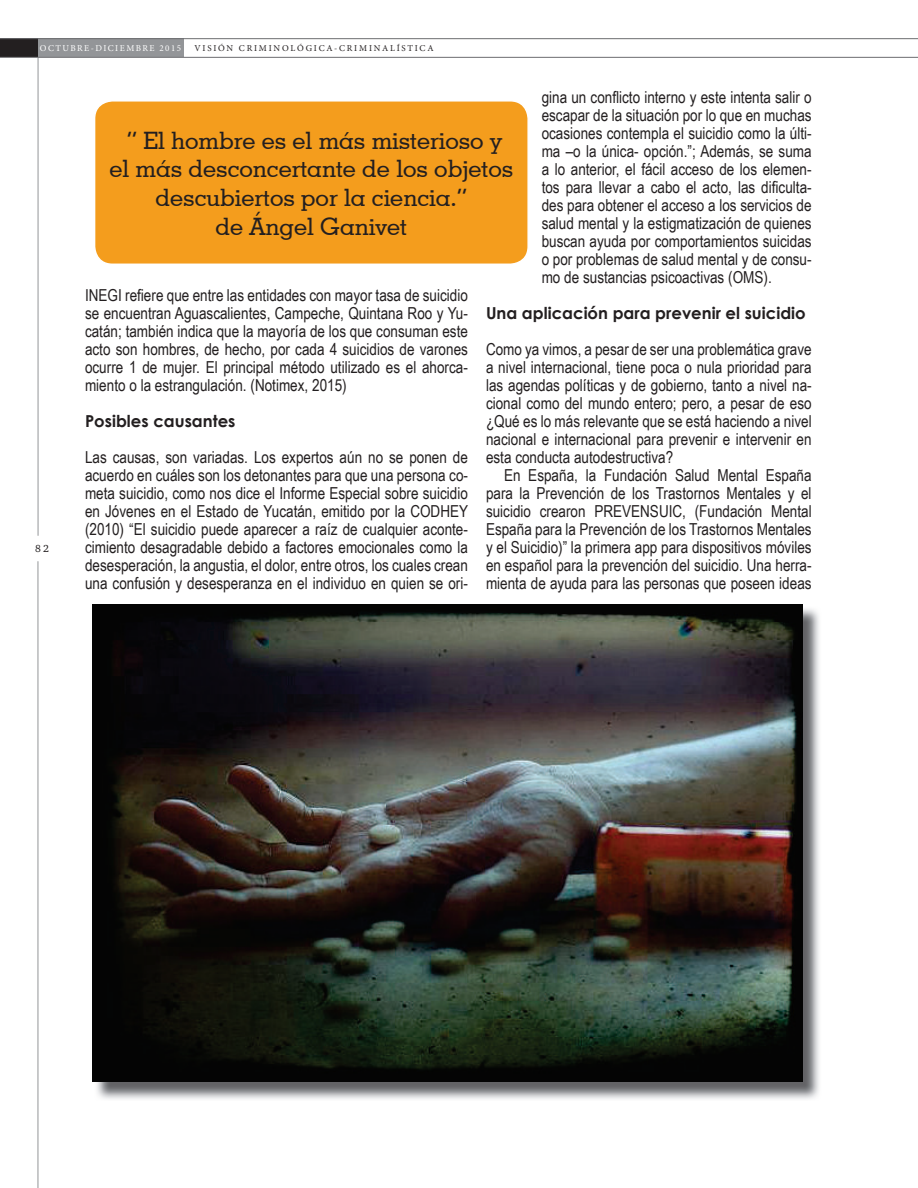
<style>
.page{position:relative;width:918px;height:1188px;background:#fff}
.page>*{position:absolute;margin:0;border:0;box-sizing:border-box;transform-origin:0 0}
.t1{font:500 24px/28.8px "Geometric Slab 703 BT";color:#231f20;text-align:center}
.t2{font:16.5px/18px "Arial Narrow";color:#231f20;text-align:justify}
.t3{font:700 16.5px "Century Gothic";color:#231f20}
.t4{font:10.5px "Charter ITC Std";color:#231f20}
.t5{font:9px "Minion Pro";letter-spacing:.2em;color:#231f20}
.t6{font:9px "Minion Pro";letter-spacing:.16em;color:#fff}
</style>
<div class="page">
<div style="left:0;top:39px;width:38px;height:18px;background:#231f20"></div>
<div style="left:38px;top:39px;width:145px;height:18px;background:#939598"></div>
<hr style="left:38px;top:58px;width:1px;height:478px;background:#939598">
<hr style="left:0;top:57px;width:918px;height:1px;background:#6c6d70">
<hr style="left:0;top:38px;width:918px;height:1px;background:#6c6d70">
<hr style="left:38px;top:561px;width:1px;height:627px;background:#939598">
<img style="left:96px;top:606px;width:723px;height:493px">
<img style="left:93px;top:605px;width:709px;height:477px">
<div style="left:95px;top:101px;width:433px;height:163px;background:#f49d1d;border-radius:18px"></div>
<div style="left:94px;top:100px;width:435px;height:165px;border:2px solid #fff;border-radius:18px"></div>
<p class="t6" style="left:40px;top:42px;width:143px">OCTUBRE-DICIEMBRE 2015</p>
<p class="t5" style="left:194px;top:42px;width:241px">VISIÓN CRIMINOLÓGICA-CRIMINALÍSTICA</p>
<p class="t4" style="left:35px;top:542px;width:15px">82</p>
<p class="t2" style="left:542px;top:88px;width:272px">gina un conflicto interno y este intenta salir o escapar de la situación por lo que en muchas ocasiones contempla el suicidio como la últi&shy;ma –o la única- opción.”; Además, se suma a lo anterior, el fácil acceso de los elemen&shy;tos para llevar a cabo el acto, las dificulta&shy;des para obtener el acceso a los servicios de salud mental y la estigmatización de quienes buscan ayuda por comportamientos suicidas o por problemas de salud mental y de consu&shy;mo de sustancias psicoactivas (OMS).</p>
<p class="t3" style="left:486px;top:301px;width:321px">Una aplicación para prevenir el suicidio</p>
<p class="t2" style="left:486px;top:340px;width:327px">Como ya vimos, a pesar de ser una problemática grave a nivel internacional, tiene poca o nula prioridad para las agendas políticas y de gobierno, tanto a nivel na&shy;cional como del mundo entero; pero, a pesar de eso ¿Qué es lo más relevante que se está haciendo a nivel nacional e internacional para prevenir e intervenir en esta conducta autodestructiva?</p>
<p class="t2" style="left:486px;top:466px;width:327px;text-indent:18px">En España, la Fundación Salud Mental España para la Prevención de los Trastornos Mentales y el suicidio crearon PREVENSUIC, (Fundación Mental España para la Prevención de los Trastornos Mentales y el Suicidio)” la primera app para dispositivos móviles en español para la prevención del suicidio. Una herra&shy;mienta de ayuda para las personas que poseen ideas</p>
<h1 class="t1" style="left:109px;top:125px;width:405px">“ El hombre es el más misterioso y<br>el más desconcertante de los objetos descubiertos por la ciencia.”<br>de Ángel Ganivet</h1>
<p class="t2" style="left:85px;top:286px;width:384px">INEGI refiere que entre las entidades con mayor tasa de suicidio se encuentran Aguascalientes, Campeche, Quintana Roo y Yu&shy;catán; también indica que la mayoría de los que consuman este acto son hombres, de hecho, por cada 4 suicidios de varones ocurre 1 de mujer. El principal método utilizado es el ahorca&shy;miento o la estrangulación. (Notimex, 2015)</p>
<p class="t3" style="left:85px;top:409px;width:152px">Posibles causantes</p>
<p class="t2" style="left:85px;top:448px;width:385px">Las causas, son variadas. Los expertos aún no se ponen de acuerdo en cuáles son los detonantes para que una persona co&shy;meta suicidio, como nos dice el Informe Especial sobre suicidio en Jóvenes en el Estado de Yucatán, emitido por la CODHEY (2010) “El suicidio puede aparecer a raíz de cualquier aconte&shy;cimiento desagradable debido a factores emocionales como la desesperación, la angustia, el dolor, entre otros, los cuales crean una confusión y desesperanza en el individuo en quien se ori-</p>
</div>
